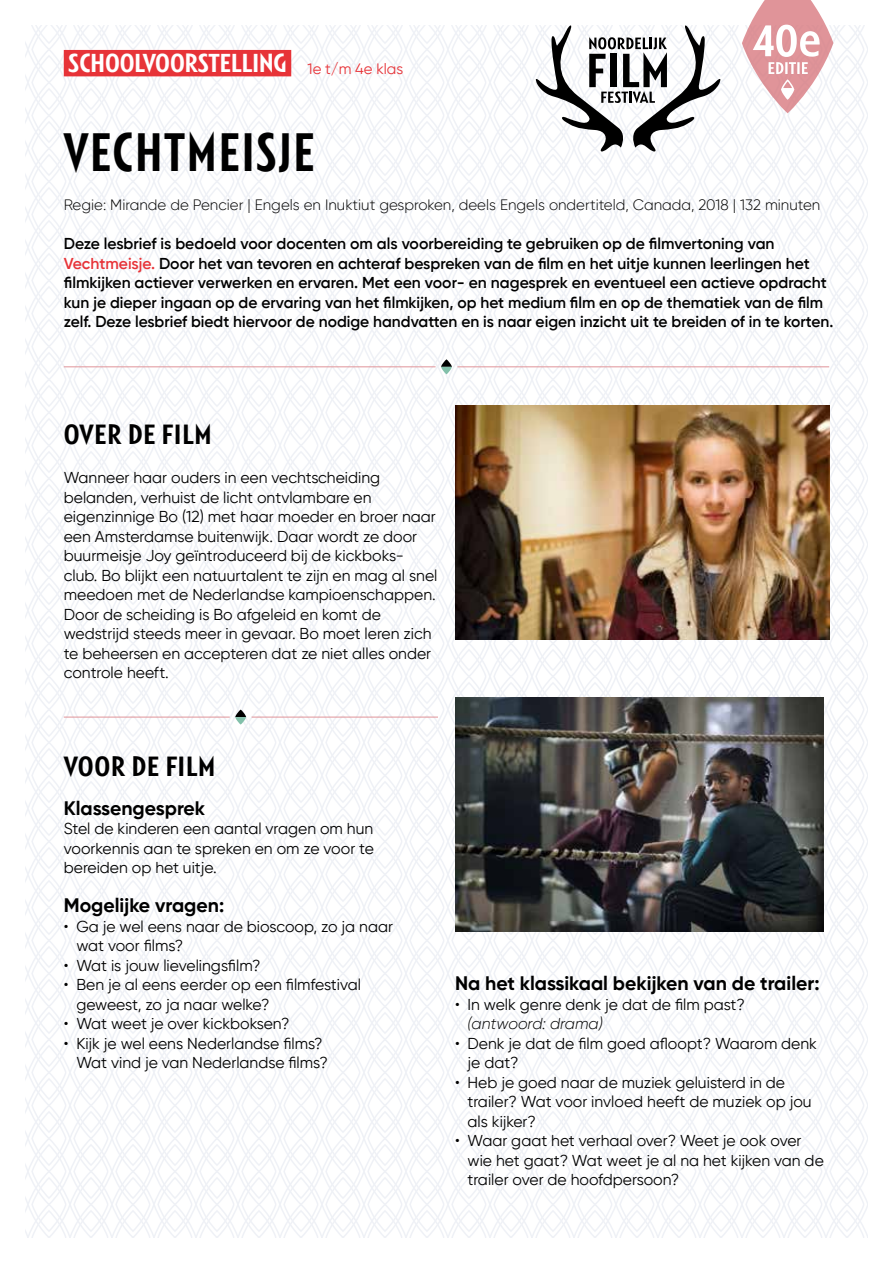
<style>
.page{position:relative;width:893px;height:1263px;background:#fff}
.page>*{position:absolute;margin:0;border:0;box-sizing:border-box;transform-origin:0 0}
.t1{font:500 52.5px "Linotype Spitz";letter-spacing:.025em;color:#000;scale:.89 1}
.t2{font:500 27px "Linotype Spitz";letter-spacing:.01em;color:#000}
.t3{font:500 25.2px "Linotype Spitz";letter-spacing:-.02em;color:#fff}
.t4{font:700 19.5px "Gilroy";color:#000}
.t5{font:15.75px/19.5px "Gilroy";color:#000}
.t6{font:600 15.75px/19.5px "Gilroy";color:#000}
.t7{font:italic 300 15.75px "Gilroy";color:#000}
.t8{font:300 15px "Gilroy";color:#000}
.s1{font-family:"Gilroy";font-weight:400;font-size:15px;color:#e73338}
.s2{color:#e73338}
</style>
<div class="page">
<div style="left:26px;top:26px;width:841px;height:1211px;background:linear-gradient(to right,#fafbfc,#fafbfc)"></div>
<svg style="left:441px;top:359px;width:11px;height:15px"></svg>
<hr style="left:64px;top:366px;width:372px;height:1px;background:#e09499">
<hr style="left:457px;top:366px;width:372px;height:1px;background:#e09499">
<svg style="left:235px;top:710px;width:11px;height:15px"></svg>
<hr style="left:64px;top:717px;width:166px;height:1px;background:#e09499">
<hr style="left:252px;top:717px;width:186px;height:1px;background:#e09499">
<svg style="left:534px;top:25px;width:188px;height:128px"></svg>
<svg style="left:742px;top:0;width:91px;height:113px"></svg>
<div style="left:64px;top:50px;width:227px;height:26px;background:#e73338"></div>
<img style="left:455px;top:405px;width:374px;height:234px">
<img style="left:455px;top:697px;width:368px;height:235px">
<h3 class="t3" style="left:68px;top:48px;width:336px">SCHOOLVOORSTELLING <span class="s1">1e t/m 4e klas</span></h3>
<h1 class="t1" style="left:64px;top:120px;width:284px">VECHTMEISJE</h1>
<p class="t8" style="left:64px;top:196px;width:758px">Regie: Mirande de Pencier | Engels en Inuktiut gesproken, deels Engels ondertiteld, Canada, 2018 | 132 minuten</p>
<p class="t6" style="left:64px;top:234px;width:771px">Deze lesbrief is bedoeld voor docenten om als voorbereiding te gebruiken op de filmvertoning van <span class="s2">Vechtmeisje.</span> Door het van tevoren en achteraf bespreken van de film en het uitje kunnen leerlingen het filmkijken actiever verwerken en ervaren. Met een voor- en nagesprek en eventueel een actieve opdracht kun je dieper ingaan op de ervaring van het filmkijken, op het medium film en op de thematiek van de film zelf. Deze lesbrief biedt hiervoor de nodige handvatten en is naar eigen inzicht uit te breiden of in te korten.</p>
<h2 class="t2" style="left:64px;top:418px;width:150px">OVER DE FILM</h2>
<p class="t5" style="left:64px;top:468px;width:375px">Wanneer haar ouders in een vechtscheiding belanden, verhuist de licht ontvlambare en eigenzinnige Bo (12) met haar moeder en broer naar een Amsterdamse buitenwijk. Daar wordt ze door buurmeisje Joy geïntroduceerd bij de kickboks&shy;club. Bo blijkt een natuurtalent te zijn en mag al snel meedoen met de Nederlandse kampioenschappen.<br>Door de scheiding is Bo afgeleid en komt de wedstrijd steeds meer in gevaar. Bo moet leren zich te beheersen en accepteren dat ze niet alles onder controle heeft.</p>
<h2 class="t2" style="left:64px;top:749px;width:153px">VOOR DE FILM</h2>
<p class="t4" style="left:64px;top:795px;width:143px">Klassengesprek</p>
<p class="t5" style="left:64px;top:819px;width:312px;text-align:justify">Stel de kinderen een aantal vragen om hun voorkennis aan te spreken en om ze voor te bereiden op het uitje.</p>
<p class="t4" style="left:64px;top:893px;width:162px">Mogelijke vragen:</p>
<p class="t5" style="left:76px;top:916px;width:318px;text-indent:-13px">• Ga je wel eens naar de bioscoop, zo ja naar wat voor films?</p>
<p class="t5" style="left:64px;top:955px;width:198px">• Wat is jouw lievelingsfilm?</p>
<p class="t5" style="left:76px;top:975px;width:286px;text-indent:-13px">• Ben je al eens eerder op een filmfestival geweest, zo ja naar welke?</p>
<p class="t5" style="left:64px;top:1014px;width:227px">• Wat weet je over kickboksen?</p>
<p class="t5" style="left:76px;top:1033px;width:253px;text-indent:-13px">• Kijk je wel eens Nederlandse films?<br>Wat vind je van Nederlandse films?</p>
<p class="t4" style="left:455px;top:971px;width:366px">Na het klassikaal bekijken van de trailer:</p>
<p class="t5" style="left:455px;top:994px;width:291px">• In welk genre denk je dat de film past?</p>
<p class="t7" style="left:468px;top:1014px;width:137px">(antwoord: drama)</p>
<p class="t5" style="left:468px;top:1033px;width:351px;text-indent:-13px">• Denk je dat de film goed afloopt? Waarom denk je dat?</p>
<p class="t5" style="left:468px;top:1072px;width:346px;text-indent:-13px">• Heb je goed naar de muziek geluisterd in de trailer? Wat voor invloed heeft de muziek op jou als kijker?</p>
<p class="t5" style="left:468px;top:1131px;width:358px;text-indent:-13px">• Waar gaat het verhaal over? Weet je ook over wie het gaat? Wat weet je al na het kijken van de trailer over de hoofdpersoon?</p>
</div>
